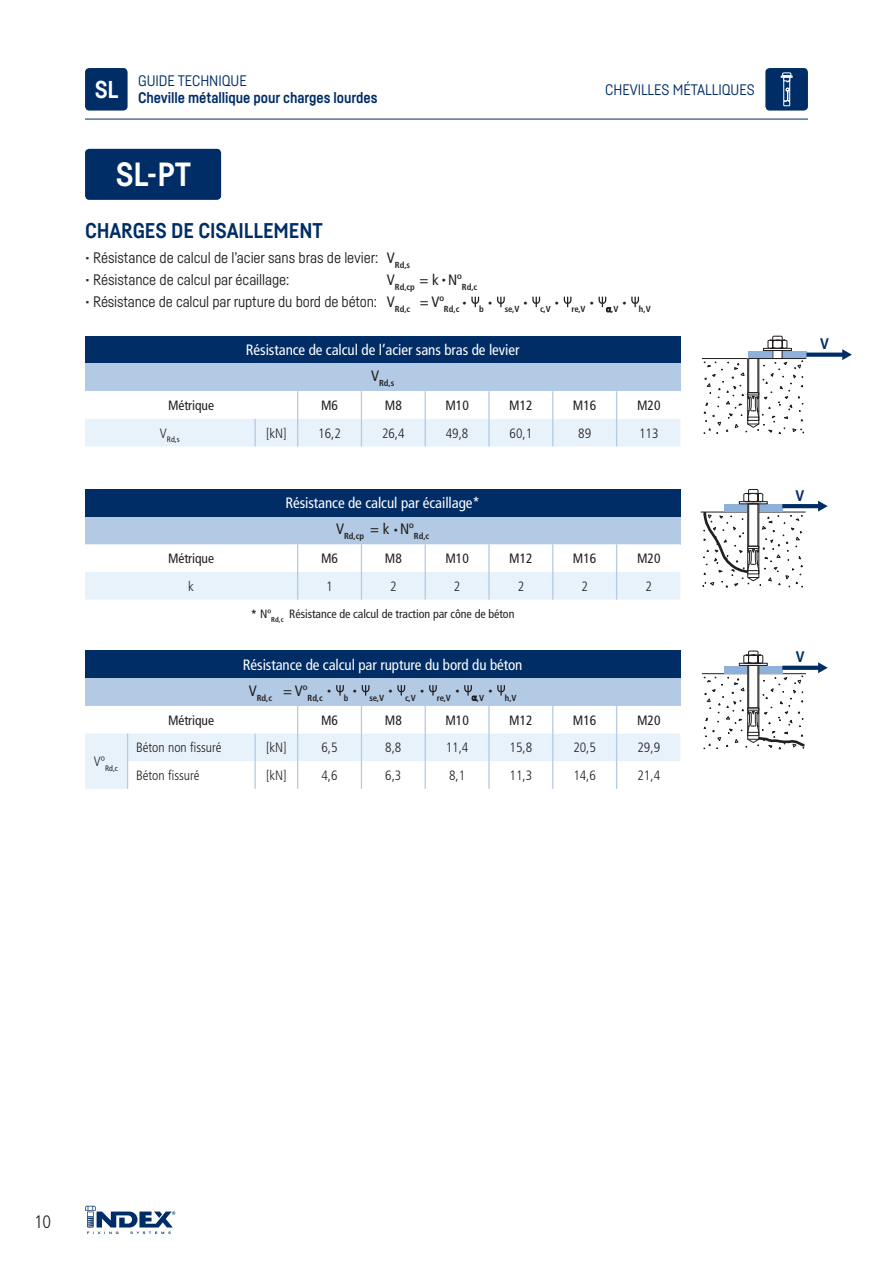
<style>
.page{position:relative;width:893px;height:1263px;background:#fff}
.page>*{position:absolute;margin:0;border:0;box-sizing:border-box;transform-origin:0 0}
.t1{font:700 33px "Fabrikat";color:#fff}
.t2{font:700 24px "Fabrikat";color:#fff}
.t3{font:700 21px "Fabrikat";letter-spacing:-.005em;color:#002d66}
.t4{font:300 condensed 18px "Frutiger LT Std";color:#231f20}
.t5{font:700 condensed 15.3px "Frutiger LT Std";color:#002d66}
.t6{font:15px "Fabrikat";letter-spacing:-.005em;color:#231f20}
.t7{font:condensed 15px "Frutiger LT Std";letter-spacing:-.005em;color:#fff}
.t8{font:700 15px "Fabrikat";letter-spacing:-.005em;color:#002d66}
.t9{font:15px "Fabrikat";letter-spacing:-.005em;color:#002d66}
.t10{font:300 condensed 13.5px "Frutiger LT Std";color:#231f20}
.t11{font:condensed 13.5px "Frutiger LT Std";color:#231f20}
.t12{font:condensed 12px "Frutiger LT Std";letter-spacing:-.005em;color:#231f20}
.t13{font:700 condensed 8.7px "Frutiger LT Std";letter-spacing:-.005em;color:#231f20}
.t14{font:condensed 8.25px "Frutiger LT Std";color:#231f20}
.t15{font:condensed 7.8px "Frutiger LT Std";color:#231f20}
.s1{font-family:"Frutiger LT Std";font-stretch:condensed}
.s2{font-weight:700}
</style>
<div class="page">
<div style="left:85px;top:68px;width:43px;height:43px;background:#002d66;border-radius:4px"></div>
<svg style="left:85px;top:1206px;width:90px;height:28px"></svg>
<hr style="left:85px;top:119px;width:723px;height:1px;background:#002d66">
<div style="left:765px;top:68px;width:43px;height:43px;background:#002d66;border-radius:4px"></div>
<svg style="left:780px;top:72px;width:13px;height:35px"></svg>
<div style="left:85px;top:149px;width:136px;height:51px;background:#002d66;border-radius:4px"></div>
<svg style="left:471px;top:296px;width:9px;height:11px"></svg>
<svg style="left:497px;top:296px;width:8px;height:11px"></svg>
<svg style="left:532px;top:296px;width:9px;height:11px"></svg>
<svg style="left:563px;top:296px;width:9px;height:11px"></svg>
<svg style="left:598px;top:296px;width:13px;height:16px"></svg>
<svg style="left:631px;top:296px;width:9px;height:11px"></svg>
<div style="left:85px;top:336px;width:595px;height:28px;background:#002d66"></div>
<div style="left:85px;top:364px;width:595px;height:27px;background:#b3cae4"></div>
<svg style="left:85px;top:391px;width:595px;height:55px"></svg>
<div style="left:85px;top:489px;width:595px;height:28px;background:#002d66"></div>
<div style="left:85px;top:517px;width:595px;height:27px;background:#b3cae4"></div>
<svg style="left:85px;top:544px;width:595px;height:56px"></svg>
<div style="left:85px;top:651px;width:595px;height:27px;background:#002d66"></div>
<div style="left:85px;top:678px;width:595px;height:28px;background:#b3cae4"></div>
<svg style="left:85px;top:685px;width:595px;height:104px"></svg>
<hr style="left:702px;top:673px;width:104px;height:1px;background:#231f20">
<svg style="left:703px;top:651px;width:125px;height:98px"></svg>
<hr style="left:702px;top:358px;width:104px;height:1px;background:#231f20">
<svg style="left:704px;top:336px;width:148px;height:98px"></svg>
<hr style="left:701px;top:512px;width:105px;height:1px;background:#231f20">
<svg style="left:702px;top:489px;width:126px;height:98px"></svg>
<h2 class="t2" style="left:95px;top:74px;width:25px">SL</h2>
<p class="t9" style="left:138px;top:71px;width:110px">GUIDE TECHNIQUE</p>
<p class="t8" style="left:138px;top:88px;width:241px">Cheville métallique pour charges lourdes</p>
<p class="t9" style="left:605px;top:80px;width:151px">CHEVILLES MÉTALLIQUES</p>
<h1 class="t1" style="left:116px;top:154px;width:77px">SL-PT</h1>
<h3 class="t3" style="left:85px;top:218px;width:239px">CHARGES DE CISAILLEMENT</h3>
<p class="t6" style="left:85px;top:248px;width:327px">• Résistance de calcul de l’acier sans bras de levier: <span class="s1">V</span><sub>Rd,s</sub></p>
<p class="t6" style="left:85px;top:270px;width:206px">• Résistance de calcul par écaillage:</p>
<p class="t13" style="left:387px;top:282px;width:92px"><sup>V</sup>Rd,cp <sup>=</sup> <sup>k</sup> <sup>•</sup> <sup>Nº</sup>Rd,c</p>
<p class="t6" style="left:85px;top:293px;width:376px">• Résistance de calcul par rupture du bord de béton: <span class="s1">V</span><sub>Rd,c</sub> <span class="s1">= Vº</span><sub>Rd,c</sub></p>
<p class="t14" style="left:463px;top:298px;width:6px">•</p>
<p class="t14" style="left:488px;top:298px;width:6px">•</p>
<p class="t13" style="left:479px;top:304px;width:6px">b</p>
<p class="t14" style="left:523px;top:298px;width:6px">•</p>
<p class="t13" style="left:505px;top:304px;width:16px">se,V</p>
<p class="t7" style="left:246px;top:341px;width:275px">Résistance de calcul de l’acier sans bras de levier</p>
<p class="t13" style="left:371px;top:378px;width:25px"><sup>V</sup>Rd,s</p>
<p class="t14" style="left:555px;top:298px;width:6px">•</p>
<p class="t13" style="left:540px;top:304px;width:12px">c,V</p>
<p class="t14" style="left:590px;top:298px;width:6px">•</p>
<p class="t13" style="left:571px;top:304px;width:16px">re,V</p>
<p class="t14" style="left:622px;top:298px;width:6px">•</p>
<p class="t13" style="left:611px;top:304px;width:9px">,V</p>
<p class="t13" style="left:639px;top:304px;width:13px">h,V</p>
<p class="t11" style="left:168px;top:398px;width:48px">Métrique</p>
<p class="t11" style="left:321px;top:398px;width:18px">M6</p>
<p class="t11" style="left:385px;top:398px;width:18px">M8</p>
<p class="t11" style="left:445px;top:398px;width:25px">M10</p>
<p class="t11" style="left:509px;top:398px;width:25px">M12</p>
<p class="t11" style="left:573px;top:398px;width:25px">M16</p>
<p class="t11" style="left:637px;top:398px;width:25px">M20</p>
<p class="t15" style="left:160px;top:435px;width:21px"><sup>V</sup>Rd,s</p>
<p class="t10" style="left:266px;top:425px;width:22px">[kN]</p>
<p class="t10" style="left:318px;top:425px;width:24px">16,2</p>
<p class="t10" style="left:382px;top:425px;width:24px">26,4</p>
<p class="t10" style="left:446px;top:425px;width:24px">49,8</p>
<p class="t10" style="left:510px;top:425px;width:24px">60,1</p>
<p class="t10" style="left:578px;top:425px;width:14px">89</p>
<p class="t10" style="left:639px;top:425px;width:21px">113</p>
<p class="t7" style="left:285px;top:494px;width:196px">Résistance de calcul par écaillage*</p>
<p class="t13" style="left:336px;top:531px;width:95px"><sup>V</sup>Rd,cp <sup>=</sup> <sup>k</sup> <sup>•</sup> <sup>Nº</sup>Rd,c</p>
<p class="t11" style="left:168px;top:551px;width:48px">Métrique</p>
<p class="t11" style="left:321px;top:551px;width:18px">M6</p>
<p class="t11" style="left:385px;top:551px;width:18px">M8</p>
<p class="t11" style="left:445px;top:551px;width:25px">M10</p>
<p class="t11" style="left:509px;top:551px;width:25px">M12</p>
<p class="t11" style="left:573px;top:551px;width:25px">M16</p>
<p class="t11" style="left:637px;top:551px;width:25px">M20</p>
<p class="t10" style="left:188px;top:578px;width:7px">k</p>
<p class="t10" style="left:326px;top:578px;width:8px">1</p>
<p class="t10" style="left:390px;top:578px;width:8px">2</p>
<p class="t10" style="left:454px;top:578px;width:8px">2</p>
<p class="t10" style="left:518px;top:578px;width:8px">2</p>
<p class="t10" style="left:581px;top:578px;width:8px">2</p>
<p class="t10" style="left:646px;top:578px;width:8px">2</p>
<p class="t12" style="left:251px;top:607px;width:265px"><span class="s2">*</span> Nº<sub>Rd,c</sub> Résistance de calcul de traction par cône de béton</p>
<p class="t7" style="left:243px;top:656px;width:281px">Résistance de calcul par rupture du bord du béton</p>
<p class="t13" style="left:249px;top:692px;width:76px"><sup>V</sup>Rd,c <sup>=</sup> <sup>Vº</sup>Rd,c</p>
<p class="t14" style="left:327px;top:686px;width:6px">•</p>
<p class="t14" style="left:353px;top:686px;width:6px">•</p>
<p class="t14" style="left:389px;top:686px;width:6px">•</p>
<p class="t14" style="left:420px;top:686px;width:6px">•</p>
<p class="t14" style="left:455px;top:686px;width:6px">•</p>
<p class="t14" style="left:488px;top:686px;width:6px">•</p>
<p class="t13" style="left:344px;top:692px;width:6px">b</p>
<p class="t13" style="left:505px;top:692px;width:13px">h,V</p>
<p class="t13" style="left:369px;top:692px;width:16px">se,V</p>
<p class="t13" style="left:405px;top:692px;width:12px">c,V</p>
<p class="t13" style="left:437px;top:692px;width:16px">re,V</p>
<p class="t13" style="left:477px;top:692px;width:9px">,V</p>
<p class="t15" style="left:94px;top:763px;width:26px"><sup>Vº</sup>Rd,c</p>
<p class="t11" style="left:168px;top:712px;width:48px">Métrique</p>
<p class="t11" style="left:321px;top:712px;width:18px">M6</p>
<p class="t11" style="left:385px;top:712px;width:18px">M8</p>
<p class="t11" style="left:445px;top:712px;width:25px">M10</p>
<p class="t11" style="left:509px;top:712px;width:25px">M12</p>
<p class="t11" style="left:573px;top:712px;width:25px">M16</p>
<p class="t11" style="left:637px;top:712px;width:25px">M20</p>
<p class="t10" style="left:136px;top:740px;width:87px">Béton non fissuré</p>
<p class="t10" style="left:266px;top:740px;width:22px">[kN]</p>
<p class="t10" style="left:321px;top:740px;width:18px">6,5</p>
<p class="t10" style="left:385px;top:740px;width:18px">8,8</p>
<p class="t10" style="left:446px;top:740px;width:24px">11,4</p>
<p class="t10" style="left:510px;top:740px;width:24px">15,8</p>
<p class="t10" style="left:573px;top:740px;width:24px">20,5</p>
<p class="t10" style="left:637px;top:740px;width:24px">29,9</p>
<p class="t10" style="left:136px;top:768px;width:65px">Béton fissuré</p>
<p class="t10" style="left:266px;top:768px;width:22px">[kN]</p>
<p class="t10" style="left:321px;top:768px;width:18px">4,6</p>
<p class="t10" style="left:385px;top:768px;width:18px">6,3</p>
<p class="t10" style="left:449px;top:768px;width:18px">8,1</p>
<p class="t10" style="left:510px;top:768px;width:24px">11,3</p>
<p class="t10" style="left:573px;top:768px;width:24px">14,6</p>
<p class="t10" style="left:637px;top:768px;width:24px">21,4</p>
<p class="t5" style="left:820px;top:335px;width:10px">V</p>
<p class="t5" style="left:795px;top:486px;width:10px">V</p>
<p class="t5" style="left:796px;top:648px;width:10px">V</p>
<p class="t4" style="left:34px;top:1211px;width:18px">10</p>
</div>
